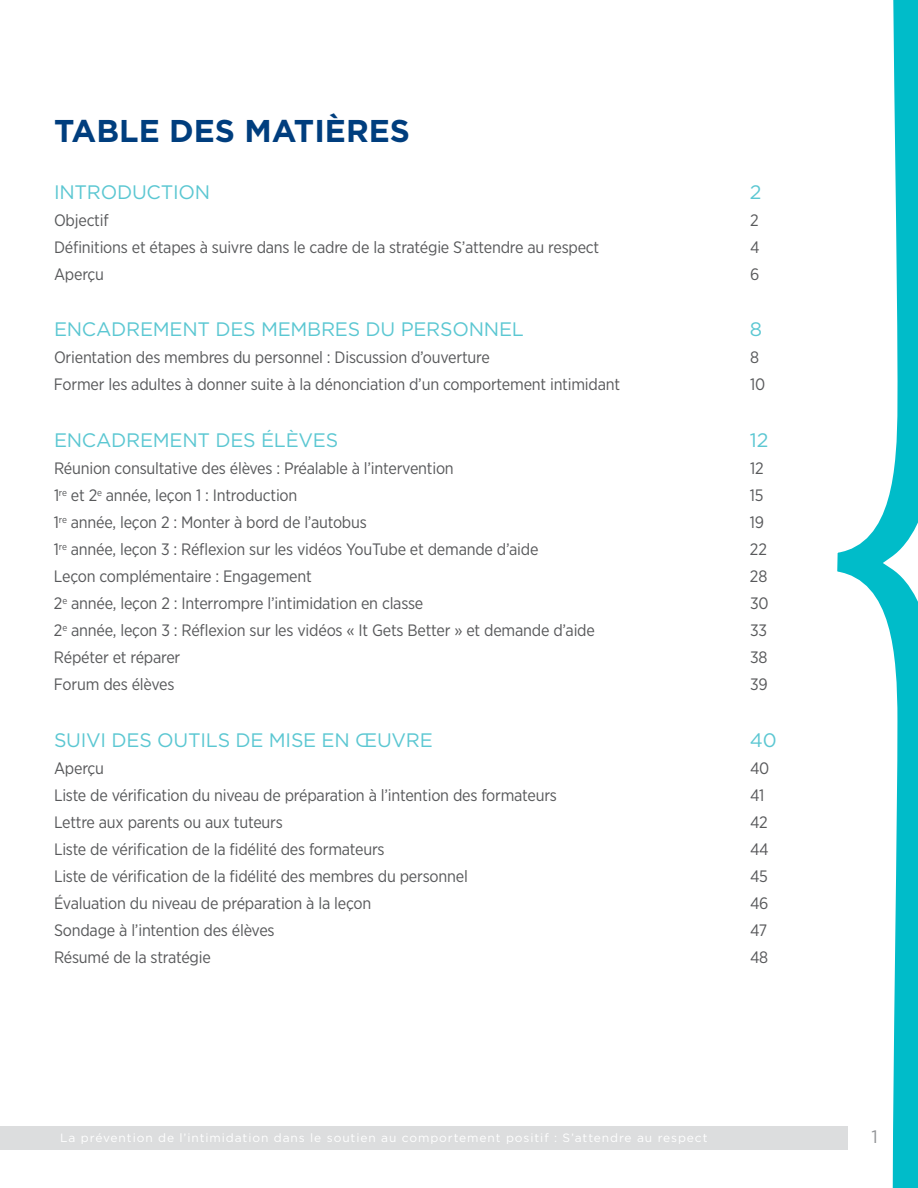
<style>
.page{position:relative;width:918px;height:1188px;background:#fff}
.page>*{position:absolute;margin:0;border:0;box-sizing:border-box;transform-origin:0 0}
.t1{font:700 31.5px "Gotham";color:#003e7e}
.t2{font:19.5px "Gotham";letter-spacing:-.015em;color:#5bc7d2}
.t3{font:18px "Gotham";color:#939598}
.t4{font:16.5px "Gotham Narrow";letter-spacing:-.015em;color:#58595b}
.t5{font:12px "Gotham";letter-spacing:.075em;color:#fff}
</style>
<div class="page">
<div style="left:0;top:1127px;width:848px;height:23px;background:#dcddde"></div>
<svg style="left:815px;top:0;width:103px;height:1188px"></svg>
<h1 class="t1" style="left:54px;top:110px;width:358px">TABLE DES MATIÈRES</h1>
<p class="t2" style="left:54px;top:179px;width:158px">I NTRODUCTION</p>
<p class="t2" style="left:750px;top:179px;width:13px">2</p>
<p class="t4" style="left:54px;top:210px;width:56px">Objectif</p>
<p class="t4" style="left:750px;top:210px;width:10px">2</p>
<p class="t4" style="left:54px;top:237px;width:547px">Définitions et étapes à suivre dans le cadre de la stratégie S’attendre au respect</p>
<p class="t4" style="left:750px;top:237px;width:11px">4</p>
<p class="t4" style="left:54px;top:264px;width:52px">Aperçu</p>
<p class="t4" style="left:750px;top:264px;width:11px">6</p>
<p class="t2" style="left:54px;top:317px;width:471px">ENCADREMENT DES MEMBRES DU PERSONNEL</p>
<p class="t2" style="left:750px;top:317px;width:14px">8</p>
<p class="t4" style="left:54px;top:347px;width:437px">Orientation des membres du personnel : Discussion d’ouverture</p>
<p class="t4" style="left:750px;top:347px;width:10px">8</p>
<p class="t4" style="left:54px;top:374px;width:568px">Former les adultes à donner suite à la dénonciation d’un comportement intimidant</p>
<p class="t4" style="left:750px;top:374px;width:17px">10</p>
<p class="t2" style="left:54px;top:428px;width:286px">ENCADREMENT DES ÉLÈVES</p>
<p class="t2" style="left:750px;top:428px;width:20px">12</p>
<p class="t4" style="left:54px;top:458px;width:401px">Réunion consultative des élèves : Préalable à l’intervention</p>
<p class="t4" style="left:750px;top:458px;width:15px">12</p>
<p class="t4" style="left:54px;top:485px;width:245px">1<sup>re</sup> et 2<sup>e</sup> année, leçon 1 : Introduction</p>
<p class="t4" style="left:750px;top:485px;width:15px">15</p>
<p class="t4" style="left:54px;top:512px;width:314px">1<sup>re</sup> année, leçon 2 : Monter à bord de l’autobus</p>
<p class="t4" style="left:750px;top:512px;width:16px">19</p>
<p class="t4" style="left:54px;top:539px;width:486px">1<sup>re</sup> année, leçon 3 : Réflexion sur les vidéos YouTube et demande d’aide</p>
<p class="t4" style="left:750px;top:539px;width:18px">22</p>
<p class="t4" style="left:54px;top:566px;width:259px">Leçon complémentaire : Engagement</p>
<p class="t4" style="left:750px;top:566px;width:19px">28</p>
<p class="t4" style="left:54px;top:593px;width:371px">2<sup>e</sup> année, leçon 2 : Interrompre l’intimidation en classe</p>
<p class="t4" style="left:750px;top:593px;width:20px">30</p>
<p class="t4" style="left:54px;top:620px;width:542px">2<sup>e</sup> année, leçon 3 : Réflexion sur les vidéos « It Gets Better » et demande d’aide</p>
<p class="t4" style="left:750px;top:620px;width:19px">33</p>
<p class="t4" style="left:54px;top:647px;width:128px">Répéter et réparer</p>
<p class="t4" style="left:750px;top:647px;width:19px">38</p>
<p class="t4" style="left:54px;top:674px;width:122px">Forum des élèves</p>
<p class="t4" style="left:750px;top:674px;width:19px">39</p>
<p class="t2" style="left:54px;top:727px;width:380px">SUIVI DES OUTILS DE MISE EN ŒUVRE</p>
<p class="t2" style="left:750px;top:727px;width:28px">40</p>
<p class="t4" style="left:54px;top:758px;width:52px">Aperçu</p>
<p class="t4" style="left:750px;top:758px;width:21px">40</p>
<p class="t4" style="left:54px;top:785px;width:505px">Liste de vérification du niveau de préparation à l’intention des formateurs</p>
<p class="t4" style="left:750px;top:785px;width:16px">41</p>
<p class="t4" style="left:54px;top:812px;width:230px">Lettre aux parents ou aux tuteurs</p>
<p class="t4" style="left:750px;top:812px;width:19px">42</p>
<p class="t4" style="left:54px;top:839px;width:332px">Liste de vérification de la fidélité des formateurs</p>
<p class="t4" style="left:750px;top:839px;width:20px">44</p>
<p class="t4" style="left:54px;top:866px;width:415px">Liste de vérification de la fidélité des membres du personnel</p>
<p class="t4" style="left:750px;top:866px;width:19px">45</p>
<p class="t4" style="left:54px;top:893px;width:319px">Évaluation du niveau de préparation à la leçon</p>
<p class="t4" style="left:750px;top:893px;width:20px">46</p>
<p class="t4" style="left:54px;top:920px;width:222px">Sondage à l’intention des élèves</p>
<p class="t4" style="left:750px;top:920px;width:19px">47</p>
<p class="t4" style="left:54px;top:947px;width:158px">Résumé de la stratégie</p>
<p class="t4" style="left:750px;top:947px;width:20px">48</p>
<p class="t5" style="left:60px;top:1130px;width:649px">LA PRÉVENTION DE L’INTIMIDATION DANS LE SOUTIEN AU COMPORTEMENT POSITIF : S’ATTENDRE AU RESPECT</p>
<p class="t3" style="left:872px;top:1125px;width:8px">1</p>
</div>
